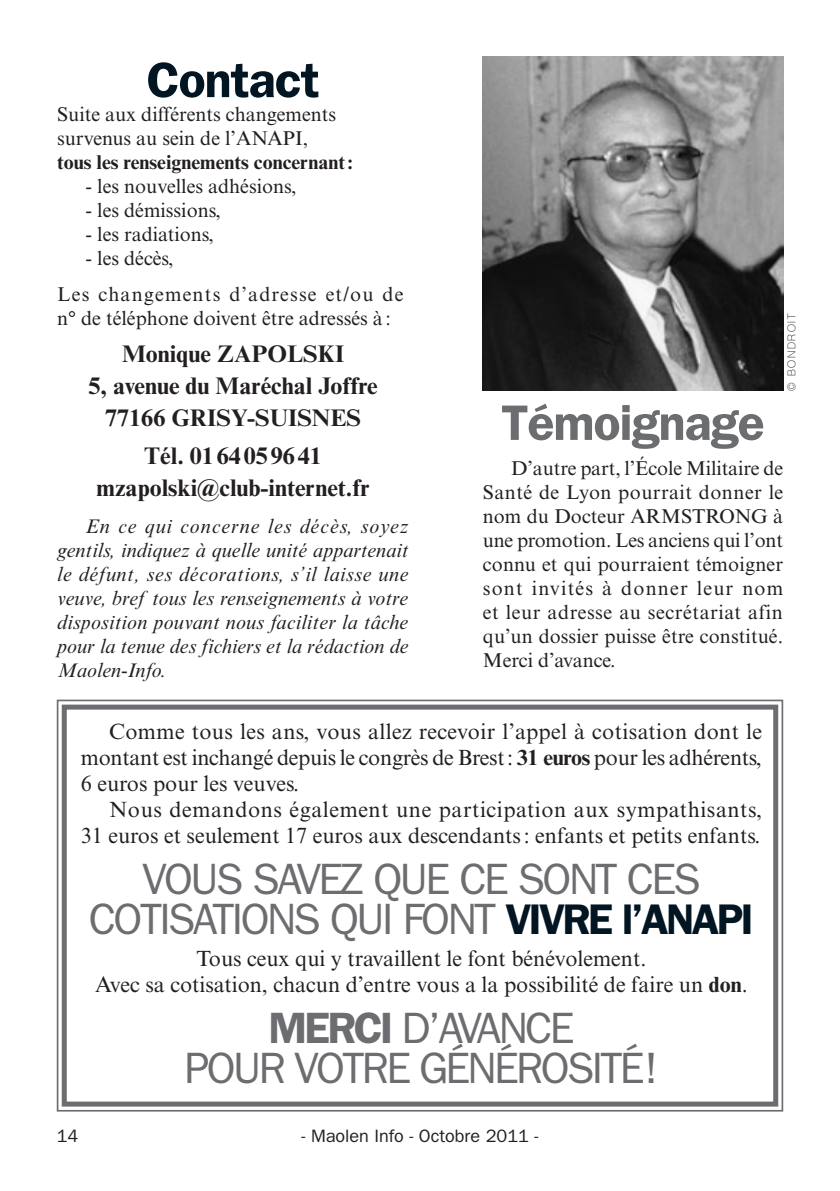
<style>
.page{position:relative;width:840px;height:1191px;background:#fff}
.page>*{position:absolute;margin:0;border:0;box-sizing:border-box;transform-origin:0 0}
.t1{font:600 50px "Franklin Gothic";letter-spacing:-.02em;color:#6c6d70}
.t2{font:600 50px "Franklin Gothic";letter-spacing:-.02em;color:#011622}
.t3{font:44px/40px "Franklin Gothic";letter-spacing:-.06em;color:#6c6d70;text-align:center}
.t4{font:700 24px/32px "Times NRMT";color:#231f20;text-align:center}
.t5{font:22px/26px "Times NRMT";color:#231f20;text-align:justify}
.t6{font:20px/24px "Times NRMT";color:#231f20}
.t7{font:italic 20px/24px "Times NRMT";color:#231f20;text-align:justify}
.t8{font:20px/35.4px "Times NRMT";letter-spacing:.06em;color:#231f20}
.t9{font:700 20px "Times NRMT";color:#231f20}
.t10{font:18px "Franklin Gothic";color:#231f20}
.t11{font:100 11px "Helvetica Neue";letter-spacing:.15em;color:#231f20}
.s1{font-weight:700}
.s2{font-weight:600;font-size:43px;color:#011622}
.s3{font-weight:600}
</style>
<div class="page">
<svg style="left:56px;top:699px;width:727px;height:413px"></svg>
<div style="left:62px;top:704px;width:715px;height:402px;border:5px solid #6c6d70"></div>
<img style="left:482px;top:57px;width:300px;height:333px">
<h1 class="t2" style="left:146px;top:50px;width:174px">Contact</h1>
<p class="t6" style="left:57px;top:102px;width:280px">Suite aux différents changements survenus au sein de l’ANA</p>
<p class="t6" style="left:283px;top:126px;width:27px">PI,</p>
<p class="t9" style="left:57px;top:150px;width:297px">tous les renseignements concernant:</p>
<p class="t6" style="left:86px;top:174px;width:212px">- les nouvelles adhésions,</p>
<p class="t6" style="left:86px;top:198px;width:137px">- les démissions,</p>
<p class="t6" style="left:86px;top:222px;width:130px">- les radiations,</p>
<p class="t8" style="left:57px;top:241px;width:347px;text-indent:28px">- les décès,<br>Les changements d’adresse et/ou de</p>
<p class="t6" style="left:57px;top:306px;width:335px">n° de téléphone doivent être adressés à:</p>
<p class="t4" style="left:88px;top:338px;width:290px">Monique ZAPOLSKI<br>5, avenue du Maréchal Joffre<br>77166 GRISY-SUISNES</p>
<p class="t4" style="left:96px;top:439px;width:274px">Tél. 016405 9641 mzapolski@club-internet.fr</p>
<p class="t7" style="left:57px;top:514px;width:352px;text-indent:28px">En ce qui concerne les décès, soyez gentils, indiquez à quelle unité appartenait le défunt, ses décorations, s’il laisse une veuve, bref tous les renseignements à votre disposition pouvant nous faciliter la tâche pour la tenue des fichiers et la rédaction de Maolen-Info.</p>
<p class="t11" style="left:785px;top:391px;width:79px;rotate:-90deg">© bondroit</p>
<h1 class="t1" style="left:501px;top:393px;width:264px">Témoignage</h1>
<p class="t6" style="left:482px;top:456px;width:302px;text-align:justify;text-indent:28px">D’autre part, l’école Militaire de Santé de Lyon pourrait donner le nom du Docteur ARMSTRONG à une promotion. Les anciens qui l’ont connu et qui pourraient témoigner sont invités à donner leur nom et leur adresse au secrétariat afin qu’un dossier puisse être constitué.<br>Merci d’avance.</p>
<p class="t5" style="left:81px;top:718px;width:682px;text-indent:28px">Comme tous les ans, vous allez recevoir l’appel à cotisation dont le montant est inchangé depuis le congrès de Brest: <span class="s1">31 euros</span> pour les adhérents, 6 euros pour les veuves.</p>
<p class="t5" style="left:81px;top:796px;width:682px;text-align:right">Nous demandons également une participation aux sympathisants,<br>31 euros et seulement 17 euros aux descendants: enfants et petits enfants.</p>
<h2 class="t3" style="left:89px;top:858px;width:666px">VOUS SAVEZ QUE CE SONT CES<br>COTISATIONS QUI FONT <span class="s2">VIVRE l’ANAPI</span></h2>
<p class="t5" style="left:95px;top:945px;width:653px;text-align:center">Tous ceux qui y travaillent le font bénévolement.<br>Avec sa cotisation, chacun d’entre vous a la possibilité de faire un <span class="s1">don</span>.</p>
<h2 class="t3" style="left:185px;top:1007px;width:474px"><span class="s3">Merci</span> D’AVANCE<br>POUR VOTRE GÉNÉROSITÉ!</h2>
<p class="t10" style="left:57px;top:1125px;width:23px">14</p>
<p class="t10" style="left:301px;top:1125px;width:238px">- MAOLEN I NFO - OCTOBRE 2011 -</p>
</div>
